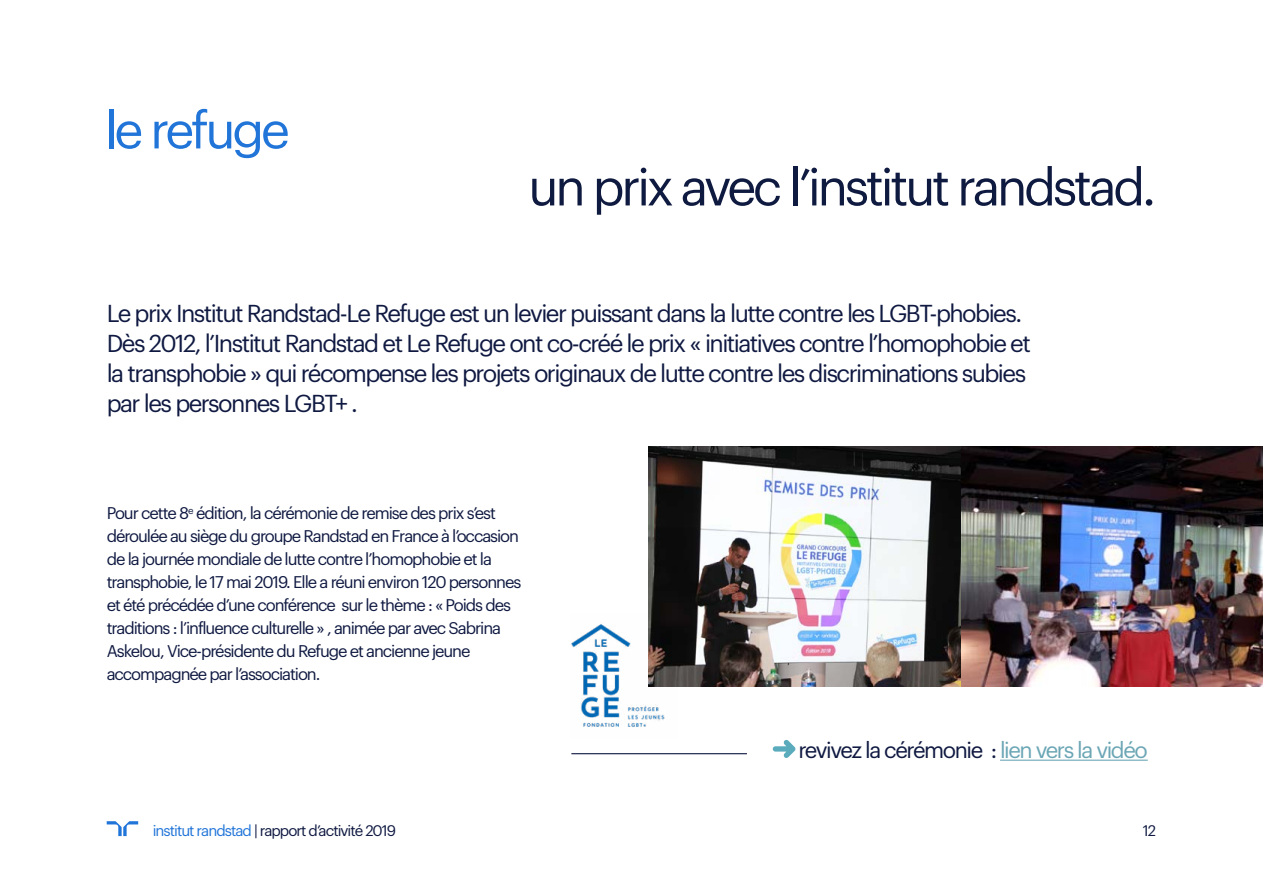
<style>
.page{position:relative;width:1263px;height:893px;background:#fff}
.page>*{position:absolute;margin:0;border:0;box-sizing:border-box;transform-origin:0 0}
.t1{font:51px "Graphik";letter-spacing:-.065em;color:#0f1a40}
.t2{font:51px "Graphik";letter-spacing:-.065em;color:#2175d9}
.t3{font:24px/30px "Graphik";letter-spacing:-.065em;color:#0f1941}
.t4{font:22.05px "Graphik";letter-spacing:-.065em;color:#0f1941}
.t5{font:16.5px/23px "Graphik";letter-spacing:-.065em;color:#0f1941}
.t6{font:15px "Graphik";letter-spacing:-.065em;color:#0f1941}
.s1{color:#2175d9}
.s2{color:#6ba6b5}
</style>
<div class="page">
<svg style="left:107px;top:821px;width:31px;height:15px"></svg>
<hr style="left:571px;top:753px;width:176px;height:1px;background:#0f1941">
<hr style="left:1000px;top:760px;width:148px;height:1px;background:#6ba6b5">
<svg style="left:773px;top:740px;width:23px;height:18px"></svg>
<img style="left:571px;top:624px;width:106px;height:103px">
<img style="left:648px;top:446px;width:314px;height:240px">
<img style="left:962px;top:446px;width:301px;height:240px">
<h1 class="t2" style="left:105px;top:92px;width:187px">le refuge</h1>
<h1 class="t1" style="left:528px;top:149px;width:629px">un prix avec l’institut randstad.</h1>
<p class="t3" style="left:107px;top:296px;width:926px">Le prix Institut Randstad-Le Refuge est un levier puissant dans la lutte contre les LGBT-phobies.<br>Dès 2012, l’Institut Randstad et Le Refuge ont co-créé le prix « initiatives contre l’homophobie et la transphobie » qui récompense les projets originaux de lutte contre les discriminations subies par les personnes LGBT+ .</p>
<p class="t5" style="left:107px;top:500px;width:416px">Pour cette 8<sup>e</sup> édition, la cérémonie de remise des prix s’est déroulée au siège du groupe Randstad en France à l’occasion de la journée mondiale de lutte contre l’homophobie et la transphobie, le 17 mai 2019. Elle a réuni environ 120 personnes et été précédée d’une conférence sur le thème : « Poids des traditions : l’influence culturelle » , animée par avec Sabrina Askelou, Vice-présidente du Refuge et ancienne jeune accompagnée par l’association.</p>
<p class="t6" style="left:153px;top:819px;width:245px"><span class="s1">institut randstad</span> | rapport d’activité 2019</p>
<h3 class="t4" style="left:798px;top:733px;width:351px">revivez la cérémonie : <span class="s2">lien vers la vidéo</span></h3>
<p class="t6" style="left:1143px;top:819px;width:15px">12</p>
</div>
